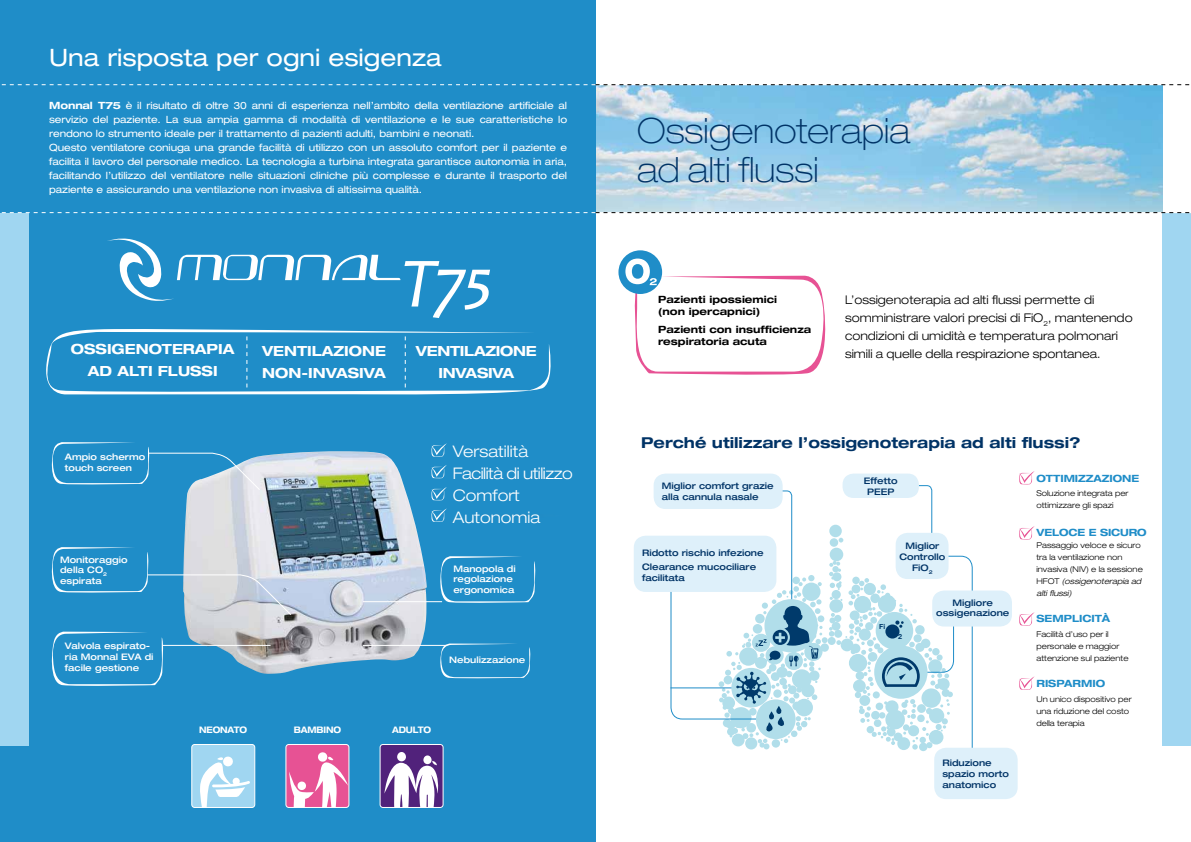
<style>
.page{position:relative;width:1191px;height:842px;background:#fff}
.page>*{position:absolute;margin:0;border:0;box-sizing:border-box;transform-origin:0 0}
.t1{font:100 expanded 34.9px/38.7px "Helvetica Neue LT Std";color:#036}
.t2{font:expanded 24px "Helvetica Neue LT Std";color:#fff}
.t3{font:300 expanded 16px/22px "Helvetica Neue LT Std";color:#fff}
.t4{font:700 expanded 15px "Helvetica Neue LT Std";color:#036}
.t5{font:700 expanded 14px/22px "Helvetica Neue LT Std";color:#fff;text-align:center}
.t6{font:700 expanded 14px/22px "Helvetica Neue LT Std";letter-spacing:-.02em;color:#fff;text-align:center}
.t7{font:300 expanded 12px/18px "Helvetica Neue LT Std";color:#000}
.t8{font:expanded 10px/14px "Helvetica Neue LT Std";letter-spacing:-.01em;color:#fff}
.t9{font:700 expanded 10px/12px "Helvetica Neue LT Std";color:#000}
.t10{font:700 expanded 10px "Helvetica Neue LT Std";color:#1f8dc8}
.t11{font:500 expanded 9px/10.8px "Helvetica Neue LT Std";color:#036;text-align:center}
.t12{font:500 expanded 9px/10.8px "Helvetica Neue LT Std";color:#fff}
.t13{font:700 expanded 9px "Helvetica Neue LT Std";letter-spacing:-.02em;color:#fff;scale:.9 1}
.t14{font:300 expanded 8px/12px "Helvetica Neue LT Std";color:#000}
.t15{font:700 7px "Helvetica Neue";color:#003a6b}
.s1{font-weight:700}
.s2{font-style:italic}
</style>
<div class="page">
<img style="left:595px;top:85px;width:567px;height:127px">
<div style="left:0;top:0;width:595px;height:842px;background:#1f8dc8"></div>
<div style="left:0;top:213px;width:28px;height:533px;background:#a0d6f1"></div>
<div style="left:1162px;top:213px;width:29px;height:533px;background:#a0d6f1"></div>
<svg style="left:107px;top:238px;width:383px;height:80px"></svg>
<div style="left:192px;top:744px;width:63px;height:63px;background:#a0d6f1;border-radius:3px"></div>
<div style="left:191px;top:744px;width:64px;height:64px;border:1px solid #fff;border-radius:3px"></div>
<svg style="left:200px;top:756px;width:50px;height:52px"></svg>
<div style="left:286px;top:744px;width:63px;height:63px;background:#e75294;border-radius:3px"></div>
<div style="left:285px;top:744px;width:64px;height:64px;border:1px solid #fff;border-radius:3px"></div>
<svg style="left:289px;top:752px;width:59px;height:56px"></svg>
<div style="left:380px;top:744px;width:63px;height:63px;background:#51227b;border-radius:3px"></div>
<div style="left:379px;top:744px;width:64px;height:64px;border:1px solid #fff;border-radius:3px"></div>
<svg style="left:384px;top:752px;width:55px;height:56px"></svg>
<svg style="left:670px;top:485px;width:303px;height:267px"></svg>
<hr style="left:670px;top:687px;width:61px;height:1px;background:#1f8dc8">
<img style="left:183px;top:451px;width:244px;height:223px">
<hr style="left:363px;top:645px;width:83px;height:1px;background:#fff">
<hr style="left:363px;top:601px;width:79px;height:1px;background:#fff">
<hr style="left:162px;top:645px;width:108px;height:1px;background:#fff">
<svg style="left:46px;top:329px;width:505px;height:66px"></svg>
<svg style="left:51px;top:442px;width:210px;height:49px"></svg>
<svg style="left:51px;top:547px;width:241px;height:69px"></svg>
<svg style="left:51px;top:632px;width:114px;height:54px"></svg>
<svg style="left:437px;top:556px;width:99px;height:47px"></svg>
<svg style="left:437px;top:643px;width:94px;height:36px"></svg>
<div style="left:618px;top:250px;width:44px;height:44px;background:#1f8dc8;border-radius:50%"></div>
<svg style="left:625px;top:259px;width:201px;height:116px"></svg>
<div style="left:895px;top:533px;width:53px;height:46px;background:#def0fa;border-radius:12px"></div>
<div style="left:932px;top:590px;width:80px;height:36px;background:#def0fa;border-radius:12px"></div>
<div style="left:634px;top:536px;width:142px;height:56px;background:#def0fa;border-radius:12px"></div>
<div style="left:842px;top:474px;width:77px;height:24px;background:#def0fa;border-radius:11px"></div>
<svg style="left:1019px;top:471px;width:15px;height:14px"></svg>
<svg style="left:1019px;top:526px;width:15px;height:14px"></svg>
<svg style="left:1019px;top:612px;width:15px;height:14px"></svg>
<svg style="left:1019px;top:676px;width:15px;height:14px"></svg>
<svg style="left:431px;top:443px;width:16px;height:14px"></svg>
<svg style="left:431px;top:487px;width:16px;height:14px"></svg>
<svg style="left:431px;top:465px;width:16px;height:13px"></svg>
<svg style="left:431px;top:508px;width:16px;height:14px"></svg>
<div style="left:934px;top:748px;width:83px;height:51px;background:#def0fa;border-radius:12px"></div>
<div style="left:653px;top:474px;width:129px;height:35px;background:#def0fa;border-radius:12px"></div>
<svg style="left:1px;top:84px;width:1189px;height:1px"></svg>
<svg style="left:1px;top:212px;width:1189px;height:1px"></svg>
<h2 class="t2" style="left:49px;top:43px;width:394px">Una risposta per ogni esigenza</h2>
<p class="t8" style="left:49px;top:98px;width:519px"><span class="s1">Monnal T75</span> è il risultato di oltre 30 anni di esperienza nell’ambito della ventilazione artificiale al servizio del paziente. La sua ampia gamma di modalità di ventilazione e le sue caratteristiche lo rendono lo strumento ideale per il trattamento di pazienti adulti, bambini e neonati.<br>Questo ventilatore coniuga una grande facilità di utilizzo con un assoluto comfort per il paziente e facilita il lavoro del personale medico. La tecnologia a turbina integrata garantisce autonomia in aria, facilitando l’utilizzo del ventilatore nelle situazioni cliniche più complesse e durante il trasporto del paziente e assicurando una ventilazione non invasiva di altissima qualità.</p>
<h3 class="t5" style="left:71px;top:338px;width:165px">OSSIGENOTERAPIA<br>AD ALTI FLUSSI</h3>
<h3 class="t5" style="left:262px;top:340px;width:125px;text-align:left">VENTILAZIONE<br>NON-INVASIVA</h3>
<p class="t12" style="left:65px;top:451px;width:82px">Ampio schermo touch screen</p>
<p class="t12" style="left:60px;top:554px;width:69px">Monitoraggio della CO<sub>2 </sub>espirata</p>
<p class="t12" style="left:65px;top:640px;width:90px">Valvola espirato&shy;ria Monnal EVA di facile gestione</p>
<h3 class="t6" style="left:416px;top:340px;width:122px">VENTILAZIONE<br>INVASIVA</h3>
<h3 class="t3" style="left:453px;top:440px;width:121px">Versatilità<br>Facilità di utilizzo<br>Comfort<br>Autonomia</h3>
<p class="t12" style="left:453px;top:563px;width:64px">Manopola di regolazione ergonomica</p>
<p class="t12" style="left:449px;top:654px;width:78px">Nebulizzazione</p>
<p class="t13" style="left:199px;top:724px;width:55px">NEONATO</p>
<p class="t13" style="left:294px;top:724px;width:54px">BAMBINO</p>
<p class="t13" style="left:392px;top:724px;width:45px">ADULTO</p>
<h1 class="t1" style="left:637px;top:111px;width:274px">Ossigenoterapia ad alti flussi</h1>
<p class="t9" style="left:658px;top:293px;width:121px">Pazienti ipossiemici (non ipercapnici)</p>
<p class="t9" style="left:658px;top:323px;width:155px">Pazienti con insufficienza respiratoria acuta</p>
<p class="t7" style="left:845px;top:291px;width:289px">L’ossigenoterapia ad alti flussi permette di somministrare valori precisi di FiO<sub>2</sub>, mantenendo condizioni di umidità e temperatura polmonari simili a quelle della respirazione spontanea.</p>
<h3 class="t4" style="left:641px;top:433px;width:441px">Perché utilizzare l’ossigenoterapia ad alti flussi?</h3>
<p class="t11" style="left:662px;top:480px;width:113px;text-align:left">Miglior comfort grazie alla cannula nasale</p>
<p class="t11" style="left:642px;top:546px;width:123px;line-height:14px;text-align:left">Ridotto rischio infezione<br>Clearance mucociliare</p>
<p class="t11" style="left:642px;top:572px;width:44px">facilitata</p>
<p class="t11" style="left:864px;top:475px;width:35px">Effetto<br>PEEP</p>
<p class="t15" style="left:879px;top:621px;width:7px">Fi</p>
<p class="t11" style="left:899px;top:541px;width:47px">Miglior<br>Controllo<br>FiO<sub>2</sub></p>
<p class="t11" style="left:936px;top:597px;width:75px">Migliore ossigenazione</p>
<p class="t15" style="left:898px;top:631px;width:5px">2</p>
<p class="t11" style="left:942px;top:757px;width:68px;text-align:left">Riduzione spazio morto anatomico</p>
<p class="t10" style="left:1036px;top:472px;width:104px">OTTIMIZZAZIONE</p>
<p class="t14" style="left:1036px;top:487px;width:94px">Soluzione integrata per ottimizzare gli spazi</p>
<p class="t10" style="left:1036px;top:526px;width:112px">VELOCE E SICURO</p>
<p class="t14" style="left:1036px;top:539px;width:108px">Passaggio veloce e sicuro tra la ventilazione non invasiva (NIV) e la sessione<br>HFOT <span class="s2">(ossigenoterapia ad alti flussi)</span></p>
<p class="t10" style="left:1036px;top:612px;width:75px">SEMPLICITÀ</p>
<p class="t14" style="left:1036px;top:628px;width:94px">Facilità d’uso per il personale e maggior attenzione sul paziente</p>
<p class="t10" style="left:1036px;top:677px;width:70px">RISPARMIO</p>
<p class="t14" style="left:1036px;top:693px;width:97px">Un unico dispositivo per una riduzione del costo della terapia</p>
</div>
